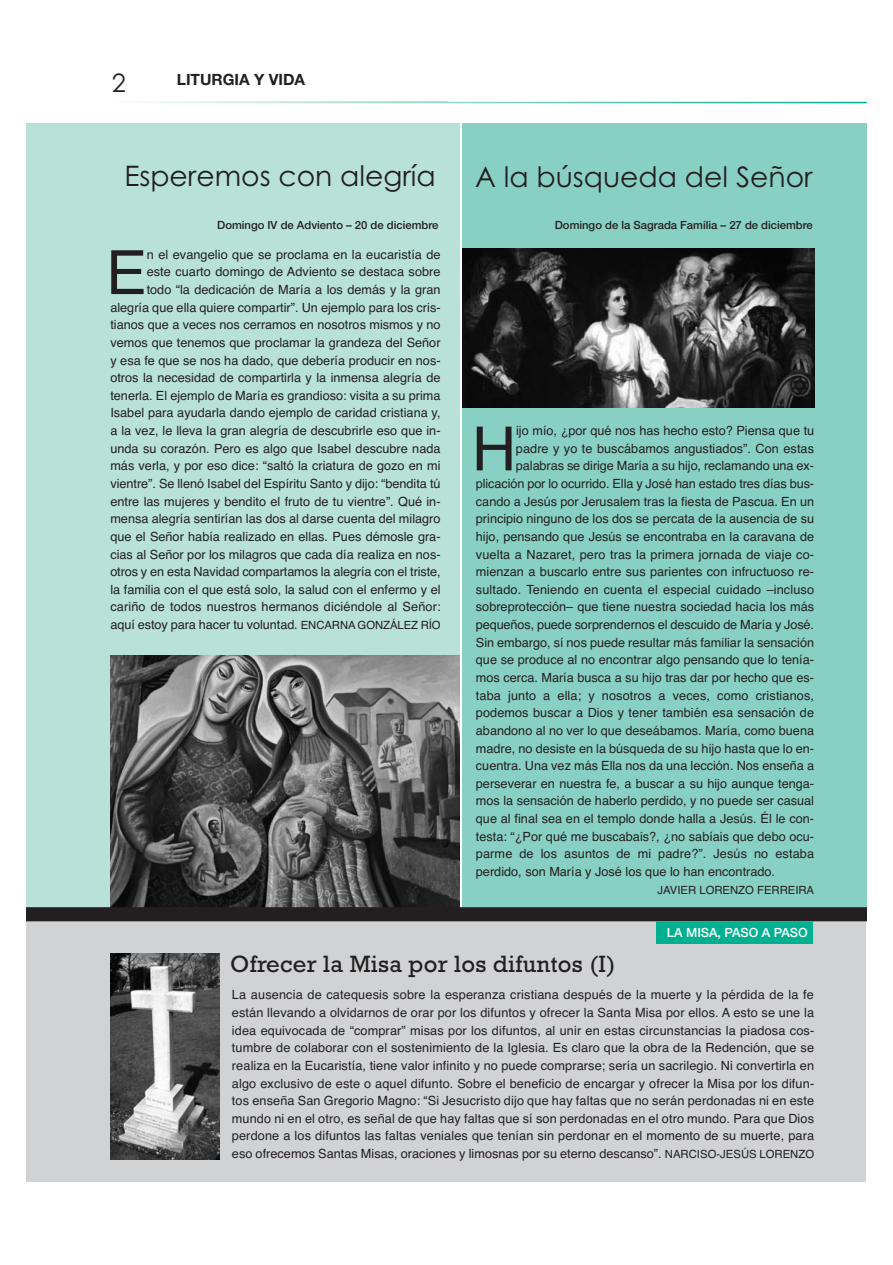
<style>
.page{position:relative;width:893px;height:1265px;background:#fff}
.page>*{position:absolute;margin:0;border:0;box-sizing:border-box;transform-origin:0 0}
.t1{font:61.05px "Helvetica";color:#231f20}
.t2{font:28.2px "Century Gothic";color:#231f20}
.t3{font:25.35px "Century Gothic";color:#231f20}
.t4{font:24px "Rockwell";letter-spacing:.01em;color:#231f20}
.t5{font:700 15.45px "Helvetica Neue";color:#231f20}
.t6{font:12.75px/17.7px "Helvetica";color:#231f20;text-align:right}
.t7{font:500 12.75px "Helvetica Neue";color:#fff}
.t8{font:500 11.25px "Helvetica Neue";color:#231f20}
.t9{font:11.25px "Helvetica";color:#231f20}
.s1{font-size:11.25px}
</style>
<div class="page">
<div style="left:26px;top:913px;width:840px;height:268px;background:#d1d2d4"></div>
<div style="left:462px;top:123px;width:404px;height:788px;background:#89d0c4"></div>
<img style="left:143px;top:101px;width:723px;height:2px">
<div style="left:26px;top:123px;width:433px;height:788px;background:#b8e1d9"></div>
<img style="left:110px;top:953px;width:109px;height:206px">
<img style="left:110px;top:655px;width:349px;height:252px">
<img style="left:462px;top:248px;width:352px;height:159px">
<div style="left:26px;top:907px;width:840px;height:14px;background:#231f20"></div>
<div style="left:656px;top:921px;width:157px;height:23px;background:#00b091"></div>
<h3 class="t3" style="left:112px;top:73px;width:16px">2</h3>
<p class="t5" style="left:177px;top:74px;width:130px">LITURGIA Y VIDA</p>
<h2 class="t2" style="left:124px;top:165px;width:313px">Esperemos con alegría</h2>
<p class="t8" style="left:217px;top:221px;width:223px">Domingo IV de Adviento – 20 de diciembre</p>
<p class="t6" style="left:110px;top:247px;width:332px">n el evangelio que se proclama en la eucaristía de<br>este cuarto domingo de Adviento se destaca sobre<br>todo “la dedicación de María a los demás y la gran alegría que ella quiere compartir”. Un ejemplo para los cris&shy;tianos que a veces nos cerramos en nosotros mismos y no vemos que tenemos que proclamar la grandeza del Señor y esa fe que se nos ha dado, que debería producir en nos&shy;otros la necesidad de compartirla y la inmensa alegría de tenerla. El ejemplo de María es grandioso: visita a su prima Isabel para ayudarla dando ejemplo de caridad cristiana y, a la vez, le lleva la gran alegría de descubrirle eso que in&shy;unda su corazón. Pero es algo que Isabel descubre nada más verla, y por eso dice: “saltó la criatura de gozo en mi vientre”. Se llenó Isabel del Espíritu Santo y dijo: “bendita tú entre las mujeres y bendito el fruto de tu vientre”. Qué in&shy;mensa alegría sentirían las dos al darse cuenta del milagro que el Señor había realizado en ellas. Pues démosle gra&shy;cias al Señor por los milagros que cada día realiza en nos&shy;otros y en esta Navidad compartamos la alegría con el triste, la familia con el que está solo, la salud con el enfermo y el cariño de todos nuestros hermanos diciéndole al Señor: aquí estoy para hacer tu voluntad. <span class="s1">ENCARNA GONZÁLEZ RÍO</span></p>
<h1 class="t1" style="left:106px;top:250px;width:42px">E</h1>
<h2 class="t2" style="left:475px;top:166px;width:339px">A la búsqueda del Señor</h2>
<p class="t8" style="left:555px;top:221px;width:259px">Domingo de la Sagrada Familia – 27 de diciembre</p>
<h1 class="t1" style="left:472px;top:426px;width:46px">H</h1>
<p class="t6" style="left:516px;top:423px;width:300px">ijo mío, ¿por qué nos has hecho esto? Piensa que tu</p>
<p class="t6" style="left:516px;top:440px;width:299px">padre y yo te buscábamos angustiados”. Con estas</p>
<p class="t6" style="left:516px;top:458px;width:299px">palabras se dirige María a su hijo, reclamando una ex-</p>
<p class="t6" style="left:476px;top:476px;width:340px">plicación por lo ocurrido. Ella y José han estado tres días bus-</p>
<p class="t6" style="left:476px;top:493px;width:340px">cando a Jesús por Jerusalem tras la fiesta de Pascua. En un</p>
<p class="t6" style="left:476px;top:511px;width:340px">principio ninguno de los dos se percata de la ausencia de su</p>
<p class="t6" style="left:476px;top:529px;width:340px">hijo, pensando que Jesús se encontraba en la caravana de</p>
<p class="t6" style="left:476px;top:546px;width:340px">vuelta a Nazaret, pero tras la primera jornada de viaje co-</p>
<p class="t6" style="left:476px;top:564px;width:339px">mienzan a buscarlo entre sus parientes con infructuoso re-</p>
<p class="t6" style="left:476px;top:581px;width:340px">sultado. Teniendo en cuenta el especial cuidado –incluso</p>
<p class="t6" style="left:476px;top:599px;width:340px">sobreprotección– que tiene nuestra sociedad hacia los más</p>
<p class="t6" style="left:476px;top:617px;width:340px">pequeños, puede sorprendernos el descuido de María y José.</p>
<p class="t6" style="left:476px;top:634px;width:340px">Sin embargo, sí nos puede resultar más familiar la sensación</p>
<p class="t6" style="left:476px;top:652px;width:340px">que se produce al no encontrar algo pensando que lo tenía-</p>
<p class="t6" style="left:476px;top:670px;width:340px">mos cerca. María busca a su hijo tras dar por hecho que es-</p>
<p class="t6" style="left:476px;top:687px;width:340px">taba junto a ella; y nosotros a veces, como cristianos,</p>
<p class="t6" style="left:476px;top:705px;width:340px">podemos buscar a Dios y tener también esa sensación de</p>
<p class="t6" style="left:476px;top:722px;width:340px">abandono al no ver lo que deseábamos. María, como buena</p>
<p class="t6" style="left:476px;top:740px;width:340px">madre, no desiste en la búsqueda de su hijo hasta que lo en-</p>
<p class="t6" style="left:476px;top:758px;width:340px">cuentra. Una vez más Ella nos da una lección. Nos enseña a</p>
<p class="t6" style="left:476px;top:775px;width:340px">perseverar en nuestra fe, a buscar a su hijo aunque tenga-</p>
<p class="t6" style="left:476px;top:793px;width:340px">mos la sensación de haberlo perdido, y no puede ser casual</p>
<p class="t6" style="left:476px;top:811px;width:340px">que al final sea en el templo donde halla a Jesús. Él le con-</p>
<p class="t6" style="left:476px;top:828px;width:340px">testa: “¿Por qué me buscabais?, ¿no sabíais que debo ocu-</p>
<p class="t6" style="left:476px;top:846px;width:340px">parme de los asuntos de mi padre?”. Jesús no estaba</p>
<p class="t6" style="left:476px;top:863px;width:301px">perdido, son María y José los que lo han encontrado.</p>
<p class="t9" style="left:657px;top:885px;width:158px">JAVIER LORENZO FERREIRA</p>
<p class="t7" style="left:666px;top:927px;width:142px">LA MISA, PASO A PASO</p>
<h3 class="t4" style="left:230px;top:955px;width:386px">Ofrecer la Misa por los difuntos (I)</h3>
<p class="t6" style="left:232px;top:987px;width:583px;text-align:justify">La ausencia de catequesis sobre la esperanza cristiana después de la muerte y la pérdida de la fe están llevando a olvidarnos de orar por los difuntos y ofrecer la Santa Misa por ellos. A esto se une la idea equivocada de “comprar” misas por los difuntos, al unir en estas circunstancias la piadosa cos&shy;tumbre de colaborar con el sostenimiento de la Iglesia. Es claro que la obra de la Redención, que se realiza en la Eucaristía, tiene valor infinito y no puede comprarse; sería un sacrilegio. Ni convertirla en algo exclusivo de este o aquel difunto. Sobre el beneficio de encargar y ofrecer la Misa por los difun&shy;tos enseña San Gregorio Magno: “Si Jesucristo dijo que hay faltas que no serán perdonadas ni en este mundo ni en el otro, es señal de que hay faltas que sí son perdonadas en el otro mundo. Para que Dios perdone a los difuntos las faltas veniales que tenían sin perdonar en el momento de su muerte, para eso ofrecemos Santas Misas, oraciones y limosnas por su eterno descanso”. <span class="s1">NARCISO-JESÚS LORENZO</span></p>
</div>
